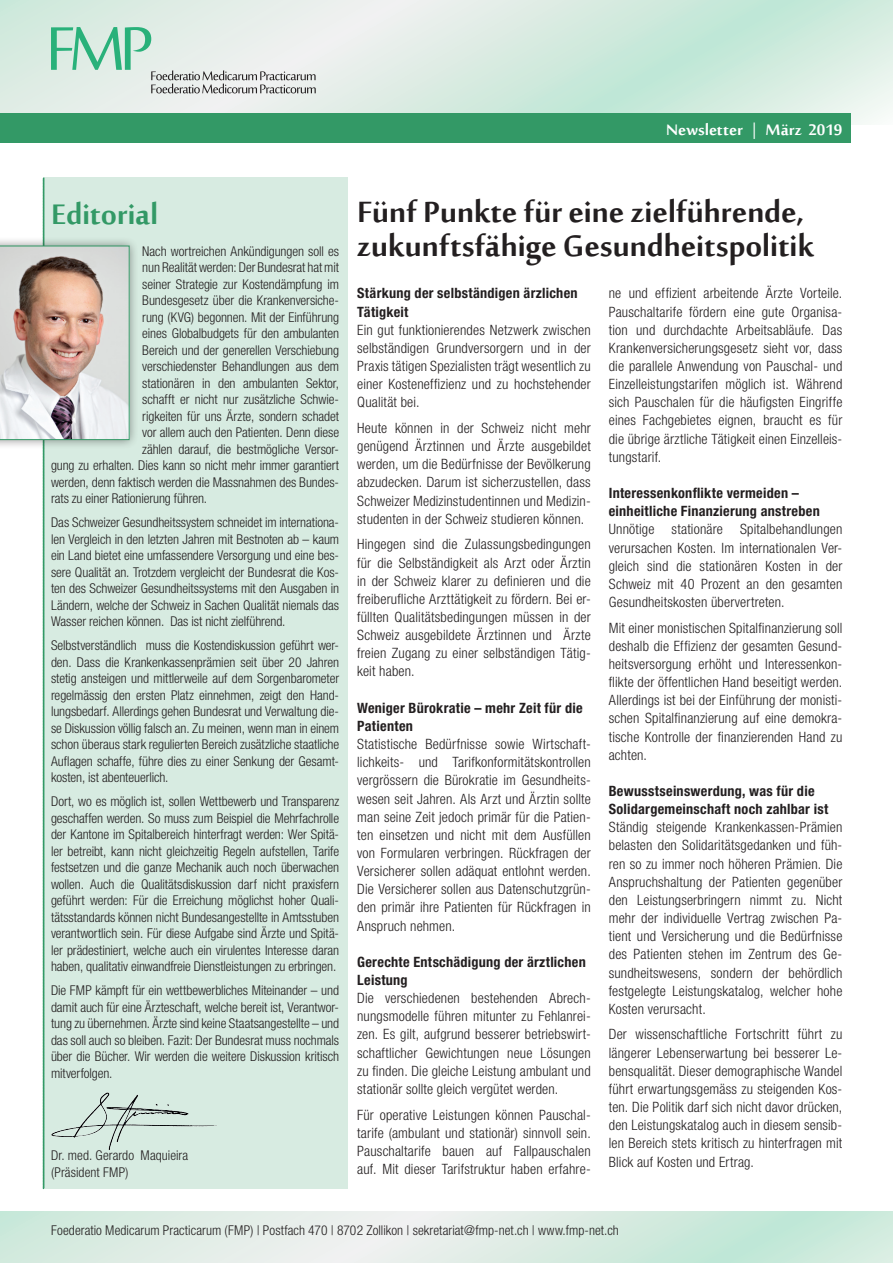
<style>
.page{position:relative;width:893px;height:1263px;background:#fff}
.page>*{position:absolute;margin:0;border:0;box-sizing:border-box;transform-origin:0 0}
.t1{font:700 40.5px "Sakkal Majalla";letter-spacing:-.01em;color:#231f20}
.t2{font:700 39px "Sakkal Majalla";letter-spacing:-.005em;color:#396}
.t3{font:700 21px "Sakkal Majalla";color:#fff}
.t4{font:300 condensed 14.25px/18.1px "Helvetica Neue LT Std";letter-spacing:.01em;color:#231f20;text-align:justify}
.t5{font:700 condensed 14.25px "Helvetica Neue LT Std";letter-spacing:.02em;color:#231f20}
.t6{font:300 condensed 13.5px/16.5px "Helvetica Neue LT Std";letter-spacing:-.005em;color:#231f20;text-align:justify}
</style>
<div class="page">
<svg style="left:0;top:1212px;width:893px;height:51px;background:#d9ebe2"></svg>
<svg style="left:0;top:0;width:893px;height:124px;background:#d8ebe2"></svg>
<div style="left:0;top:113px;width:851px;height:29px;background:#396"></div>
<svg style="left:51px;top:27px;width:265px;height:66px;background:#cddfd7"></svg>
<div style="left:44px;top:178px;width:304px;height:1011px;background:#d7ebe1"></div>
<img style="left:130px;top:1094px;width:87px;height:33px">
<div style="left:0;top:236px;width:139px;height:214px;background:#231f20;opacity:.5"></div>
<svg style="left:0;top:177px;width:130px;height:1012px"></svg>
<p class="t3" style="left:666px;top:118px;width:178px">Newsletter | März 2019</p>
<p class="t2" style="left:51px;top:193px;width:109px">Editorial</p>
<p class="t6" style="left:142px;top:242px;width:198px">Nach wortreichen Ankündigungen soll es</p>
<p class="t6" style="left:142px;top:259px;width:198px">nun Realität werden: Der Bundesrat hat mit</p>
<p class="t6" style="left:142px;top:275px;width:198px">seiner Strategie zur Kostendämpfung im</p>
<p class="t6" style="left:142px;top:292px;width:198px">Bundesgesetz über die Krankenversiche-</p>
<p class="t6" style="left:142px;top:308px;width:198px">rung (KVG) begonnen. Mit der Einführung</p>
<p class="t6" style="left:142px;top:325px;width:198px">eines Globalbudgets für den ambulanten</p>
<p class="t6" style="left:142px;top:341px;width:198px">Bereich und der generellen Verschiebung</p>
<p class="t6" style="left:142px;top:358px;width:198px">verschiedenster Behandlungen aus dem</p>
<p class="t6" style="left:142px;top:374px;width:198px">stationären in den ambulanten Sektor,</p>
<p class="t6" style="left:142px;top:391px;width:198px">schafft er nicht nur zusätzliche Schwie-</p>
<p class="t6" style="left:142px;top:407px;width:198px">rigkeiten für uns Ärzte, sondern schadet</p>
<p class="t6" style="left:142px;top:424px;width:198px">vor allem auch den Patienten. Denn diese</p>
<p class="t6" style="left:142px;top:440px;width:198px">zählen darauf, die bestmögliche Versor-</p>
<p class="t6" style="left:51px;top:457px;width:290px">gung zu erhalten. Dies kann so nicht mehr immer garantiert</p>
<p class="t6" style="left:51px;top:473px;width:290px">werden, denn faktisch werden die Massnahmen des Bundes-</p>
<p class="t6" style="left:51px;top:490px;width:158px">rats zu einer Rationierung führen.</p>
<p class="t6" style="left:51px;top:514px;width:290px">Das Schweizer Gesundheitssystem schneidet im internationa&shy;len Vergleich in den letzten Jahren mit Bestnoten ab – kaum ein Land bietet eine umfassendere Versorgung und eine bes&shy;sere Qualität an. Trotzdem vergleicht der Bundesrat die Kos&shy;ten des Schweizer Gesundheitssystems mit den Ausgaben in Ländern, welche der Schweiz in Sachen Qualität niemals das Wasser reichen können. Das ist nicht zielführend.</p>
<p class="t6" style="left:51px;top:637px;width:290px">Selbstverständlich muss die Kostendiskussion geführt wer&shy;den. Dass die Krankenkassenprämien seit über 20 Jahren stetig ansteigen und mittlerweile auf dem Sorgenbarometer regelmässig den ersten Platz einnehmen, zeigt den Hand&shy;lungsbedarf. Allerdings gehen Bundesrat und Verwaltung die&shy;se Diskussion völlig falsch an. Zu meinen, wenn man in einem schon überaus stark regulierten Bereich zusätzliche staatliche Auflagen schaffe, führe dies zu einer Senkung der Gesamt&shy;kosten, ist abenteuerlich.</p>
<p class="t6" style="left:51px;top:793px;width:290px">Dort, wo es möglich ist, sollen Wettbewerb und Transparenz geschaffen werden. So muss zum Beispiel die Mehrfachrolle der Kantone im Spitalbereich hinterfragt werden: Wer Spitä&shy;ler betreibt, kann nicht gleichzeitig Regeln aufstellen, Tarife festsetzen und die ganze Mechanik auch noch überwachen wollen. Auch die Qualitätsdiskussion darf nicht praxisfern geführt werden: Für die Erreichung möglichst hoher Quali&shy;tätsstandards können nicht Bundesangestellte in Amtsstuben verantwortlich sein. Für diese Aufgabe sind Ärzte und Spitä&shy;ler prädestiniert, welche auch ein virulentes Interesse daran haben, qualitativ einwandfreie Dienstleistungen zu erbringen.</p>
<p class="t6" style="left:51px;top:982px;width:290px">Die FMP kämpft für ein wettbewerbliches Miteinander – und damit auch für eine Ärzteschaft, welche bereit ist, Verantwor&shy;tung zu übernehmen. Ärzte sind keine Staatsangestellte – und das soll auch so bleiben. Fazit: Der Bundesrat muss nochmals über die Bücher. Wir werden die weitere Diskussion kritisch mitverfolgen.</p>
<p class="t6" style="left:51px;top:1147px;width:139px">Dr. med. Gerardo Maquieira</p>
<p class="t6" style="left:51px;top:1163px;width:79px">(Präsident FMP)</p>
<p class="t1" style="left:357px;top:189px;width:448px">Fünf Punkte für eine zielführende,</p>
<p class="t1" style="left:357px;top:224px;width:458px">zukunftsfähige Gesundheitspolitik</p>
<p class="t5" style="left:357px;top:285px;width:222px">Stärkung der selbständigen ärzlichen</p>
<p class="t5" style="left:357px;top:303px;width:53px">Tätigkeit</p>
<p class="t4" style="left:357px;top:320px;width:235px">Ein gut funktionierendes Netzwerk zwischen selbständigen Grundversorgern und in der Praxis tätigen Spezialisten trägt wesentlich zu einer Kosteneffizienz und zu hochstehender Qualität bei.</p>
<p class="t4" style="left:357px;top:419px;width:235px">Heute können in der Schweiz nicht mehr genügend Ärztinnen und Ärzte ausgebildet werden, um die Bedürfnisse der Bevölkerung abzudecken. Darum ist sicherzustellen, dass Schweizer Medizinstudentinnen und Medizin&shy;studenten in der Schweiz studieren können.</p>
<p class="t4" style="left:357px;top:535px;width:235px">Hingegen sind die Zulassungsbedingungen für die Selbständigkeit als Arzt oder Ärztin in der Schweiz klarer zu definieren und die freiberufliche Arzttätigkeit zu fördern. Bei er&shy;füllten Qualitätsbedingungen müssen in der Schweiz ausgebildete Ärztinnen und Ärzte freien Zugang zu einer selbständigen Tätig&shy;keit haben.</p>
<p class="t5" style="left:357px;top:699px;width:227px">Weniger Bürokratie – mehr Zeit für die</p>
<p class="t5" style="left:357px;top:717px;width:57px">Patienten</p>
<p class="t4" style="left:357px;top:735px;width:235px">Statistische Bedürfnisse sowie Wirtschaft&shy;lichkeits- und Tarifkonformitätskontrollen vergrössern die Bürokratie im Gesundheits&shy;wesen seit Jahren. Als Arzt und Ärztin sollte man seine Zeit jedoch primär für die Patien&shy;ten einsetzen und nicht mit dem Ausfüllen von Formularen verbringen. Rückfragen der Versicherer sollen adäquat entlohnt werden.<br>Die Versicherer sollen aus Datenschutzgrün&shy;den primär ihre Patienten für Rückfragen in Anspruch nehmen.</p>
<p class="t5" style="left:357px;top:953px;width:230px">Gerechte Entschädigung der ärztlichen</p>
<p class="t5" style="left:357px;top:971px;width:52px">Leistung</p>
<p class="t4" style="left:357px;top:989px;width:235px">Die verschiedenen bestehenden Abrech&shy;nungsmodelle führen mitunter zu Fehlanrei&shy;zen. Es gilt, aufgrund besserer betriebswirt&shy;schaftlicher Gewichtungen neue Lösungen zu finden. Die gleiche Leistung ambulant und stationär sollte gleich vergütet werden.</p>
<p class="t4" style="left:357px;top:1105px;width:235px">Für operative Leistungen können Pauschal&shy;tarife (ambulant und stationär) sinnvoll sein.<br>Pauschaltarife bauen auf Fallpauschalen auf. Mit dieser Tarifstruktur haben erfahre-</p>
<p class="t4" style="left:609px;top:284px;width:235px">ne und effizient arbeitende Ärzte Vorteile.<br>Pauschaltarife fördern eine gute Organisa&shy;tion und durchdachte Arbeitsabläufe. Das Krankenversicherungsgesetz sieht vor, dass die parallele Anwendung von Pauschal- und Einzelleistungstarifen möglich ist. Während sich Pauschalen für die häufigsten Eingriffe eines Fachgebietes eignen, braucht es für die übrige ärztliche Tätigkeit einen Einzelleis&shy;tungstarif.</p>
<p class="t5" style="left:609px;top:484px;width:192px">Interessenkonflikte vermeiden –</p>
<p class="t5" style="left:609px;top:502px;width:212px">einheitliche Finanzierung anstreben</p>
<p class="t4" style="left:609px;top:520px;width:235px">Unnötige stationäre Spitalbehandlungen verursachen Kosten. Im internationalen Ver&shy;gleich sind die stationären Kosten in der Schweiz mit 40 Prozent an den gesamten Gesundheitskosten übervertreten.</p>
<p class="t4" style="left:609px;top:618px;width:235px">Mit einer monistischen Spitalfinanzierung soll deshalb die Effizienz der gesamten Gesund&shy;heitsversorgung erhöht und Interessenkon&shy;flikte der öffentlichen Hand beseitigt werden.<br>Allerdings ist bei der Einführung der monisti&shy;schen Spitalfinanzierung auf eine demokra&shy;tische Kontrolle der finanzierenden Hand zu achten.</p>
<p class="t5" style="left:609px;top:782px;width:207px">Bewusstseinswerdung, was für die</p>
<p class="t5" style="left:609px;top:800px;width:221px">Solidargemeinschaft noch zahlbar ist</p>
<p class="t4" style="left:609px;top:818px;width:235px">Ständig steigende Krankenkassen-Prämien belasten den Solidaritätsgedanken und füh&shy;ren so zu immer noch höheren Prämien. Die Anspruchshaltung der Patienten gegenüber den Leistungserbringern nimmt zu. Nicht mehr der individuelle Vertrag zwischen Pa&shy;tient und Versicherung und die Bedürfnisse des Patienten stehen im Zentrum des Ge&shy;sundheitswesens, sondern der behördlich festgelegte Leistungskatalog, welcher hohe Kosten verursacht.</p>
<p class="t4" style="left:609px;top:1025px;width:235px">Der wissenschaftliche Fortschritt führt zu längerer Lebenserwartung bei besserer Le&shy;bensqualität. Dieser demographische Wandel führt erwartungsgemäss zu steigenden Kos&shy;ten. Die Politik darf sich nicht davor drücken, den Leistungskatalog auch in diesem sensib&shy;len Bereich stets kritisch zu hinterfragen mit Blick auf Kosten und Ertrag.</p>
<p class="t6" style="left:51px;top:1222px;width:569px">Foederatio Medicarum Practicarum (FMP) | Postfach 470 | 8702 Zollikon | sekretariat@fmp-net.ch | www.fmp-net.ch</p>
</div>
